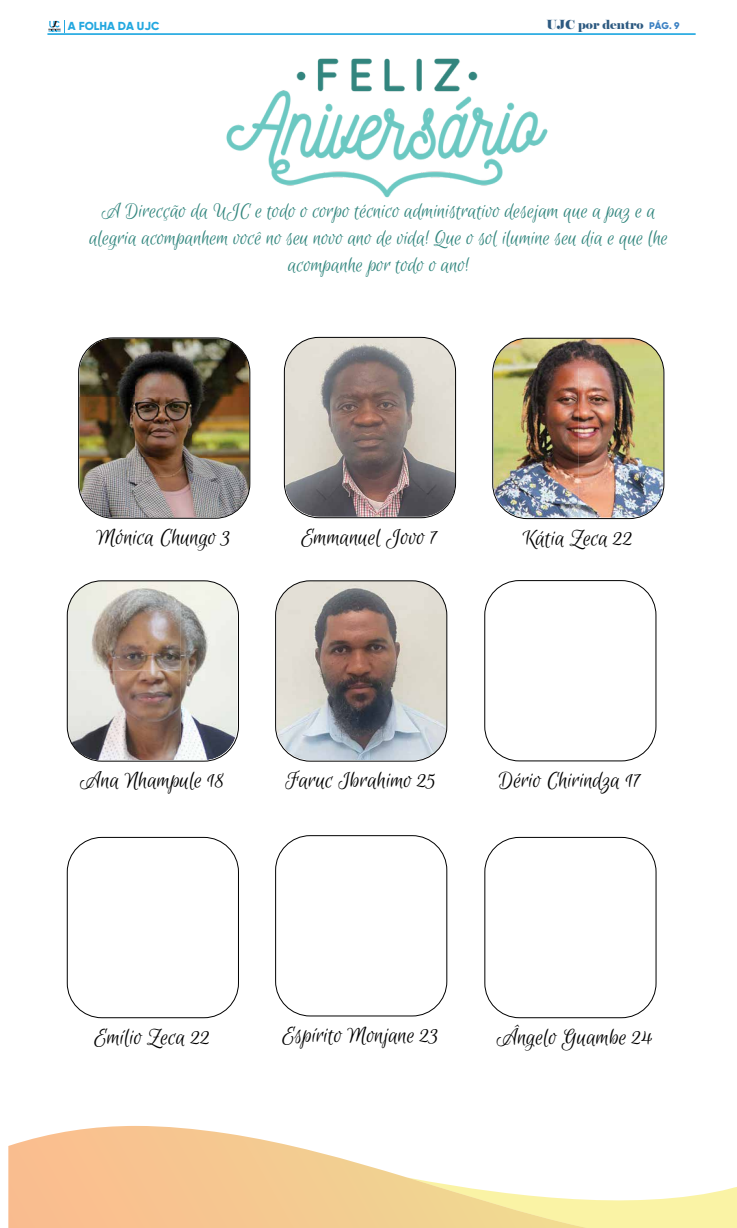
<style>
.page{position:relative;width:737px;height:1228px;background:#fff}
.page>*{position:absolute;margin:0;border:0;box-sizing:border-box;transform-origin:0 0}
.t1{font:24.76px "Euphoria Script";color:#000}
.t2{font:22.31px/26.8px "Euphoria Script";color:#32867e;text-align:center}
.t3{font:12.42px "Elephant";color:#2d5a81}
.t4{font:800 11.64px "Gilroy";color:#24a8e0}
.s1{font-family:"Gilroy";font-weight:800;font-size:9.62px;color:#397fc2}
</style>
<div class="page">
<img style="left:521px;top:367px;width:141px;height:121px">
<img style="left:492px;top:338px;width:29px;height:180px">
<img style="left:521px;top:488px;width:143px;height:30px">
<img style="left:521px;top:337px;width:143px;height:30px">
<img style="left:107px;top:367px;width:115px;height:121px">
<img style="left:80px;top:339px;width:142px;height:28px">
<img style="left:222px;top:339px;width:28px;height:149px">
<img style="left:78px;top:367px;width:29px;height:151px">
<img style="left:107px;top:488px;width:143px;height:30px">
<img style="left:95px;top:610px;width:114px;height:149px">
<img style="left:67px;top:582px;width:170px;height:28px">
<img style="left:66px;top:609px;width:29px;height:151px">
<img style="left:209px;top:609px;width:29px;height:151px">
<img style="left:285px;top:337px;width:170px;height:179px">
<img style="left:276px;top:582px;width:170px;height:178px">
<div style="left:484px;top:836px;width:172px;height:181px;border:1px solid #000;border-radius:34px"></div>
<hr style="left:47px;top:33px;width:648px;height:2px;background:#2aace2">
<svg style="left:48px;top:20px;width:17px;height:13px"></svg>
<svg style="left:8px;top:1126px;width:729px;height:101px"></svg>
<div style="left:275px;top:835px;width:172px;height:181px;border:1px solid #000;border-radius:34px"></div>
<div style="left:492px;top:338px;width:172px;height:181px;border:1px solid #000;border-radius:34px"></div>
<div style="left:284px;top:337px;width:172px;height:181px;border:1px solid #000;border-radius:34px"></div>
<div style="left:275px;top:580px;width:172px;height:181px;border:1px solid #000;border-radius:34px"></div>
<div style="left:67px;top:580px;width:172px;height:181px;border:1px solid #000;border-radius:34px"></div>
<div style="left:67px;top:836px;width:172px;height:181px;border:1px solid #000;border-radius:34px"></div>
<div style="left:484px;top:580px;width:172px;height:181px;border:1px solid #000;border-radius:34px"></div>
<img style="left:213px;top:33px;width:348px;height:165px">
<div style="left:78px;top:337px;width:172px;height:181px;border:1px solid #000;border-radius:34px"></div>
<p class="t4" style="left:68px;top:19px;width:93px">A FOLHA DA UJC</p>
<p class="t3" style="left:546px;top:17px;width:135px">UJC por dentro <span class="s1">PÁG. 9</span></p>
<p class="t2" style="left:89px;top:198px;width:580px">A Direcção da UJC e todo o corpo técnico administrativo desejam que a paz e a alegria acompanhem você no seu novo ano de vida! Que o sol ilumine seu dia e que lhe acompanhe por todo o ano!</p>
<p class="t1" style="left:97px;top:524px;width:136px">Mónica Chungo 3</p>
<p class="t1" style="left:301px;top:523px;width:138px">Emmanuel Jovo 7</p>
<p class="t1" style="left:522px;top:524px;width:112px">Kátia Zeca 22</p>
<p class="t1" style="left:80px;top:767px;width:146px">Ana Nhampule 18</p>
<p class="t1" style="left:285px;top:767px;width:152px">Faruc Ibrahimo 25</p>
<p class="t1" style="left:499px;top:766px;width:144px">Dério Chirindza 17</p>
<p class="t1" style="left:94px;top:1023px;width:118px">Emílio Zeca 22</p>
<p class="t1" style="left:282px;top:1021px;width:158px">Espírito Monjane 23</p>
<p class="t1" style="left:497px;top:1023px;width:158px">Ângelo Guambe 24</p>
</div>
